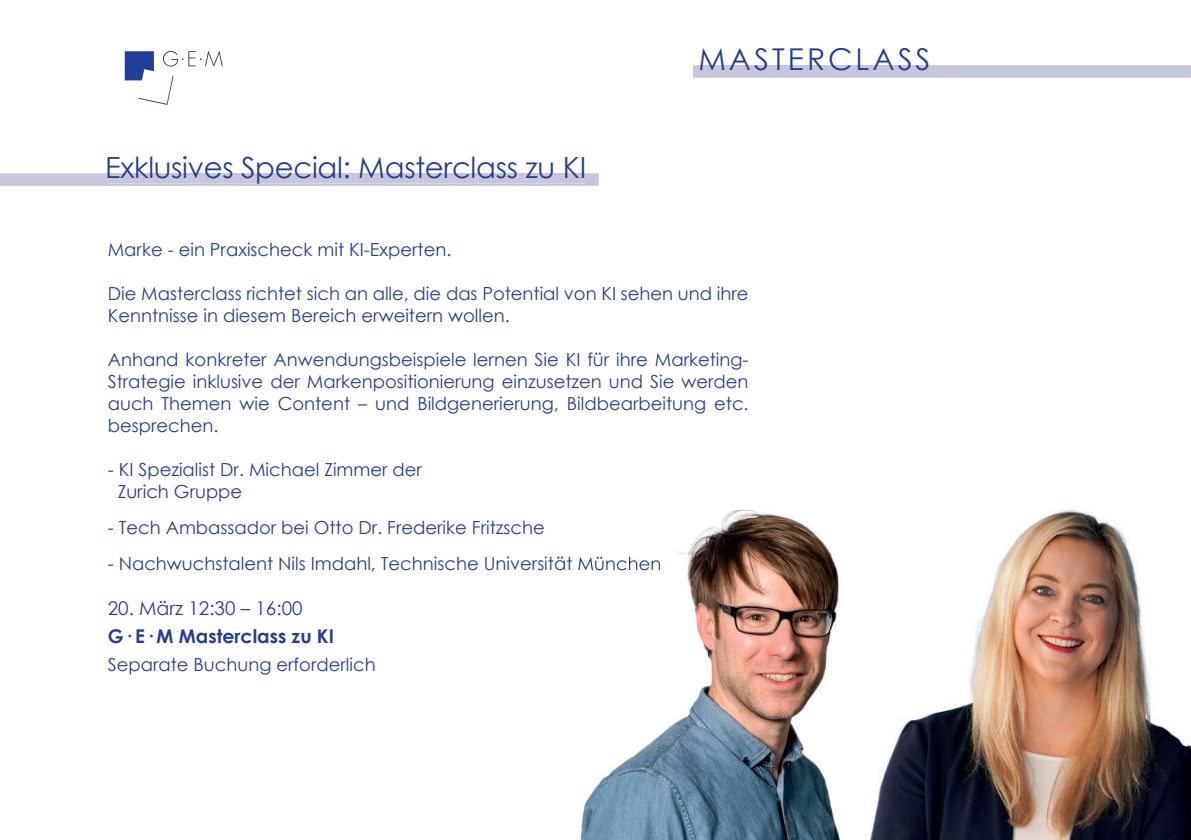
<style>
.page{position:relative;width:1191px;height:840px;background:#fff}
.page>*{position:absolute;margin:0;border:0;box-sizing:border-box;transform-origin:0 0}
.t1{font:30px "Century Gothic";letter-spacing:.1em;color:#253f8e}
.t2{font:29.2px "Century Gothic";letter-spacing:-.01em;color:#253f8e}
.t3{font:700 18.8px "Century Gothic";color:#253f8e}
.t4{font:18.8px "Century Gothic";color:#253f8e}
.t5{font:18px/22px "Century Gothic";color:#253f8e}
</style>
<div class="page">
<svg style="left:0;top:173px;width:599px;height:13px;background:#cacadf"></svg>
<div style="left:108px;top:173px;width:476px;height:10px;background:#c6c6dc"></div>
<img style="left:870px;top:509px;width:321px;height:330px">
<img style="left:580px;top:509px;width:260px;height:330px">
<img style="left:580px;top:556px;width:80px;height:15px">
<svg style="left:693px;top:65px;width:498px;height:13px;background:#c8c8dd"></svg>
<div style="left:700px;top:65px;width:228px;height:6px;background:#c6c6dc"></div>
<svg style="left:125px;top:51px;width:98px;height:54px"></svg>
<h2 class="t2" style="left:105px;top:146px;width:483px">Exklusives Special: Masterclass zu KI</h2>
<h1 class="t1" style="left:698px;top:38px;width:234px">MASTERCLASS</h1>
<p class="t5" style="left:108px;top:238px;width:345px">Marke - ein Praxischeck mit KI-Experten.</p>
<p class="t5" style="left:108px;top:282px;width:642px">Die Masterclass richtet sich an alle, die das Potential von KI sehen und ihre<br>Kenntnisse in diesem Bereich erweitern wollen.</p>
<p class="t5" style="left:108px;top:348px;width:642px;text-align:justify">Anhand konkreter Anwendungsbeispiele lernen Sie KI für ihre Marketing-Strategie inklusive der Markenpositionierung einzusetzen und Sie werden auch Themen wie Content – und Bildgenerierung, Bildbearbeitung etc. besprechen.</p>
<p class="t5" style="left:118px;top:458px;width:306px;text-indent:-10px">- KI Spezialist Dr. Michael Zimmer der<br>Zurich Gruppe</p>
<p class="t5" style="left:108px;top:516px;width:438px">- Tech Ambassador bei Otto Dr. Frederike Fritzsche</p>
<p class="t5" style="left:108px;top:552px;width:555px">- Nachwuchstalent Nils Imdahl, Technische Universität München</p>
<p class="t4" style="left:108px;top:594px;width:196px">20. März 12:30 – 16:00</p>
<p class="t3" style="left:108px;top:624px;width:228px">G· E· M Masterclass zu KI</p>
<p class="t5" style="left:108px;top:652px;width:269px">Separate Buchung erforderlich</p>
</div>
